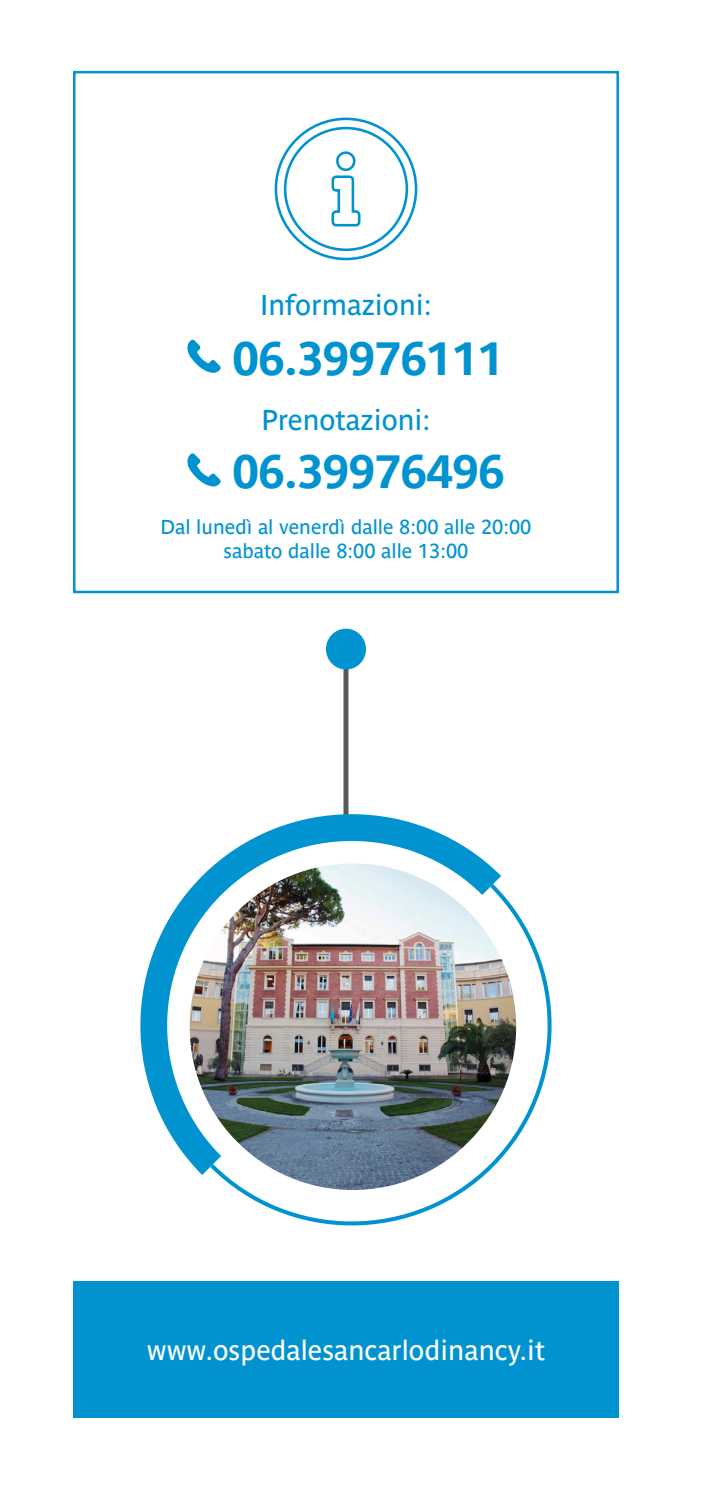
<style>
.page{position:relative;width:709px;height:1489px;background:#fff}
.page>*{position:absolute;margin:0;border:0;box-sizing:border-box;transform-origin:0 0}
.t1{font:700 46.25px "Parisine Ptf";color:#0093d0}
.t2{font:28.5px "Parisine Ptf";color:#0093d0}
.t3{font:27.5px "Parisine Ptf";color:#fff}
.t4{font:20px "Parisine Ptf";color:#0093d0}
</style>
<div class="page">
<div style="left:73px;top:1281px;width:546px;height:136px;background:#0093d0"></div>
<div style="left:73px;top:71px;width:546px;height:522px;border:2px solid #0093d0"></div>
<div style="left:343px;top:668px;width:5px;height:147px;background:#57585a"></div>
<div style="left:326px;top:628px;width:40px;height:41px;background:#0093d0;border-radius:50%"></div>
<svg style="left:140px;top:814px;width:361px;height:360px"></svg>
<svg style="left:210px;top:884px;width:342px;height:342px"></svg>
<img style="left:190px;top:863px;width:326px;height:326px;border-radius:163px">
<svg style="left:274px;top:117px;width:144px;height:144px"></svg>
<svg style="left:187px;top:339px;width:34px;height:34px"></svg>
<svg style="left:187px;top:453px;width:34px;height:34px"></svg>
<p class="t2" style="left:260px;top:283px;width:173px">Informazioni:</p>
<p class="t1" style="left:233px;top:323px;width:273px">06.39976111</p>
<p class="t2" style="left:261px;top:398px;width:171px">Prenotazioni:</p>
<p class="t1" style="left:233px;top:437px;width:273px">06.39976496</p>
<p class="t4" style="left:160px;top:511px;width:372px">Dal lunedì al venerdì dalle 8:00 alle 20:00</p>
<p class="t4" style="left:223px;top:535px;width:246px">sabato dalle 8:00 alle 13:00</p>
<p class="t3" style="left:147px;top:1329px;width:399px">www.ospedalesancarlodinancy.it</p>
</div>
